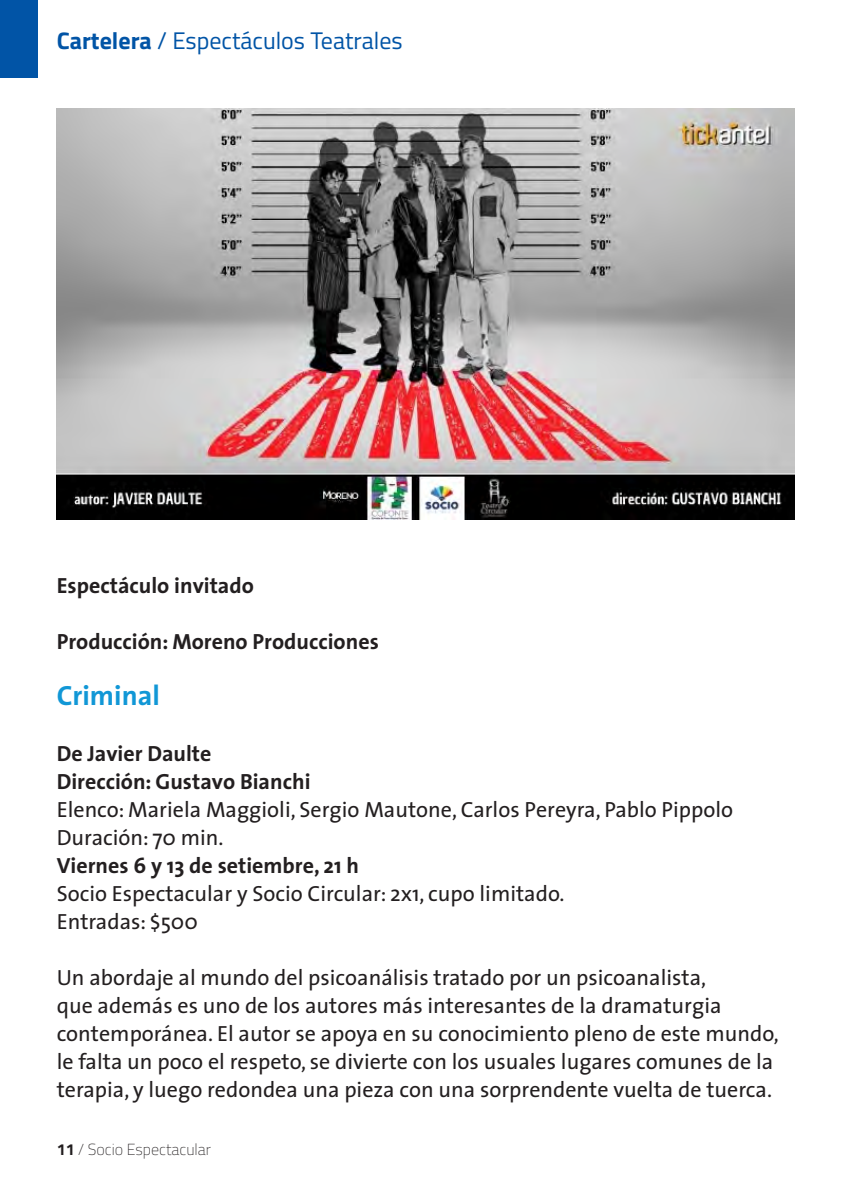
<style>
.page{position:relative;width:851px;height:1191px;background:#fff}
.page>*{position:absolute;margin:0;border:0;box-sizing:border-box;transform-origin:0 0}
.t1{font:700 28px "The Sans";color:#1197d6}
.t2{font:24px "Titillium Web";color:#0154a6}
.t3{font:22px/28px "The Sans";color:#231f20}
.t4{font:700 22px "The Sans";color:#231f20}
.t5{font:200 16px "Titillium Web";color:#231f20}
.s1{font-weight:700}
</style>
<div class="page">
<div style="left:0;top:0;width:38px;height:77px;background:#0154a6"></div>
<img style="left:57px;top:109px;width:737px;height:410px">
<p class="t2" style="left:57px;top:23px;width:347px"><span class="s1">Cartelera</span> / Espectáculos Teatrales</p>
<p class="t4" style="left:57px;top:567px;width:199px">Espectáculo invitado</p>
<p class="t4" style="left:57px;top:623px;width:323px">Producción: Moreno Producciones</p>
<p class="t1" style="left:57px;top:672px;width:105px">Criminal</p>
<p class="t4" style="left:57px;top:735px;width:156px">De Javier Daulte</p>
<p class="t4" style="left:57px;top:763px;width:255px">Dirección: Gustavo Bianchi</p>
<p class="t3" style="left:57px;top:795px;width:677px">Elenco: Mariela Maggioli, Sergio Mautone, Carlos Pereyra, Pablo Pippolo</p>
<p class="t3" style="left:57px;top:823px;width:168px">Duración: 70 min.</p>
<p class="t4" style="left:57px;top:847px;width:304px">Viernes 6 y 13 de setiembre, 21 h</p>
<p class="t3" style="left:57px;top:879px;width:509px">Socio Espectacular y Socio Circular: 2x1, cupo limitado.</p>
<p class="t3" style="left:57px;top:907px;width:143px">Entradas: $500</p>
<p class="t3" style="left:57px;top:963px;width:723px">Un abordaje al mundo del psicoanálisis tratado por un psicoanalista,<br>que además es uno de los autores más interesantes de la dramaturgia contemporánea. El autor se apoya en su conocimiento pleno de este mundo, le falta un poco el respeto, se divierte con los usuales lugares comunes de la terapia, y luego redondea una pieza con una sorprendente vuelta de tuerca.</p>
<p class="t5" style="left:57px;top:1138px;width:156px"><span class="s1">11</span> / Socio Espectacular</p>
</div>
